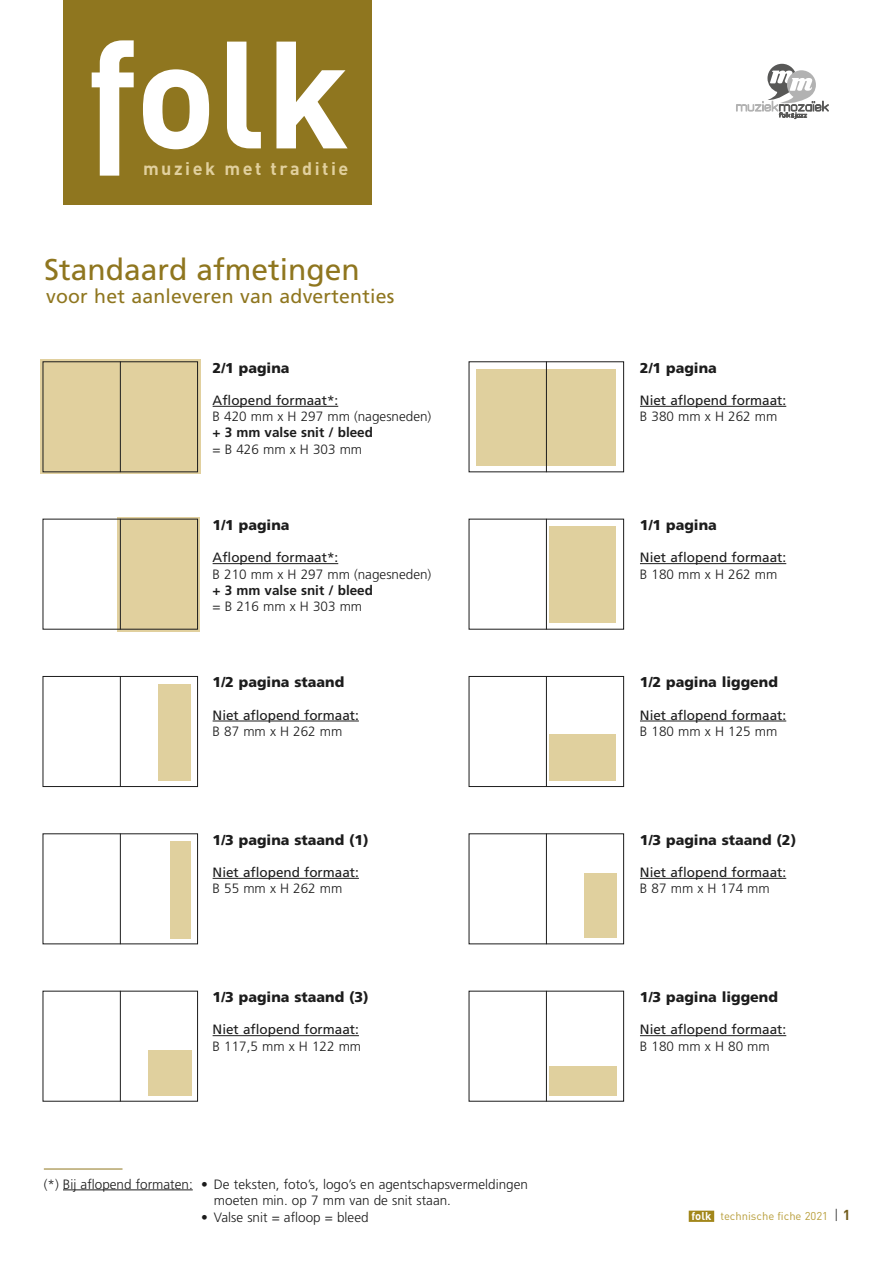
<style>
.page{position:relative;width:893px;height:1263px;background:#fff}
.page>*{position:absolute;margin:0;border:0;box-sizing:border-box;transform-origin:0 0}
.t1{font:30px "Frutiger";color:#8f761f}
.t2{font:19.5px "Frutiger";letter-spacing:.01em;color:#8f761f}
.t3{font:700 18px "DIN";letter-spacing:.14em;color:#e1d09e}
.t4{font:900 14.25px "Frutiger";color:#1c1c1c}
.t5{font:300 13.5px/16.5px "Frutiger";color:#1c1c1c}
.t6{font:13.5px "Frutiger";color:#1c1c1c}
.t7{font:700 13.5px "Frutiger";color:#1c1c1c}
.t8{font:11.25px "DIN";color:#b89e3a}
.s1{font-weight:700;color:#fff}
.s2{font-weight:300;font-size:14.25px;color:#1c1c1c}
.s3{font-weight:700;font-size:14.25px;color:#715b1b}
</style>
<div class="page">
<div style="left:117px;top:517px;width:83px;height:115px;background:#e1d09e"></div>
<div style="left:40px;top:360px;width:160px;height:114px;background:#e1d09e"></div>
<div style="left:549px;top:734px;width:67px;height:47px;background:#e0d09e"></div>
<div style="left:43px;top:676px;width:155px;height:111px;border:1px solid #1c1c1c"></div>
<div style="left:43px;top:361px;width:155px;height:111px;border:1px solid #1c1c1c"></div>
<div style="left:469px;top:676px;width:155px;height:111px;border:1px solid #1c1c1c"></div>
<div style="left:64px;top:0;width:308px;height:204px;background:#8f761f"></div>
<svg style="left:92px;top:40px;width:256px;height:136px"></svg>
<hr style="left:213px;top:563px;width:125px;height:1px;background:#1c1c1c">
<hr style="left:213px;top:406px;width:125px;height:1px;background:#1c1c1c">
<hr style="left:213px;top:721px;width:146px;height:1px;background:#1c1c1c">
<hr style="left:213px;top:878px;width:146px;height:1px;background:#1c1c1c">
<hr style="left:213px;top:1035px;width:146px;height:1px;background:#1c1c1c">
<hr style="left:640px;top:563px;width:146px;height:1px;background:#1c1c1c">
<hr style="left:640px;top:406px;width:146px;height:1px;background:#1c1c1c">
<hr style="left:640px;top:721px;width:146px;height:1px;background:#1c1c1c">
<hr style="left:640px;top:878px;width:146px;height:1px;background:#1c1c1c">
<hr style="left:640px;top:1035px;width:146px;height:1px;background:#1c1c1c">
<div style="left:550px;top:526px;width:66px;height:97px;background:#e0d09e"></div>
<div style="left:477px;top:369px;width:139px;height:97px;background:#e0d09e"></div>
<div style="left:158px;top:684px;width:32px;height:97px;background:#e0d09e"></div>
<div style="left:584px;top:873px;width:32px;height:65px;background:#e0d09e"></div>
<hr style="left:546px;top:833px;width:1px;height:111px;background:#1c1c1c">
<hr style="left:546px;top:991px;width:1px;height:110px;background:#1c1c1c">
<hr style="left:120px;top:833px;width:1px;height:111px;background:#1c1c1c">
<hr style="left:120px;top:991px;width:1px;height:110px;background:#1c1c1c">
<hr style="left:120px;top:676px;width:1px;height:111px;background:#1c1c1c">
<hr style="left:120px;top:519px;width:1px;height:110px;background:#1c1c1c">
<hr style="left:120px;top:361px;width:1px;height:111px;background:#1c1c1c">
<hr style="left:546px;top:676px;width:1px;height:111px;background:#1c1c1c">
<hr style="left:546px;top:519px;width:1px;height:110px;background:#1c1c1c">
<hr style="left:546px;top:361px;width:1px;height:111px;background:#1c1c1c">
<div style="left:148px;top:1050px;width:43px;height:46px;background:#e0d09e"></div>
<div style="left:171px;top:841px;width:20px;height:97px;background:#e0d09e"></div>
<div style="left:549px;top:1066px;width:67px;height:30px;background:#e0d09e"></div>
<hr style="left:44px;top:1168px;width:79px;height:1px;background:#8f761f">
<hr style="left:63px;top:1189px;width:130px;height:1px;background:#1c1c1c">
<div style="left:689px;top:1210px;width:25px;height:12px;background:#a2871b"></div>
<svg style="left:736px;top:64px;width:93px;height:55px"></svg>
<h3 class="t3" style="left:143px;top:157px;width:207px">muziek met traditie</h3>
<h1 class="t1" style="left:44px;top:252px;width:317px">Standaard afmetingen</h1>
<h2 class="t2" style="left:46px;top:285px;width:350px">voor het aanleveren van advertenties</h2>
<p class="t4" style="left:213px;top:359px;width:78px">2/1 pagina</p>
<p class="t6" style="left:213px;top:392px;width:127px">Aflopend formaat*:</p>
<p class="t5" style="left:213px;top:408px;width:220px">B 420 mm x H 297 mm (nagesneden)</p>
<p class="t7" style="left:213px;top:425px;width:162px">+ 3 mm valse snit / bleed</p>
<p class="t5" style="left:213px;top:441px;width:151px">= B 426 mm x H 303 mm</p>
<p class="t4" style="left:213px;top:516px;width:78px">1/1 pagina</p>
<p class="t6" style="left:213px;top:550px;width:127px">Aflopend formaat*:</p>
<p class="t5" style="left:213px;top:565px;width:220px">B 210 mm x H 297 mm (nagesneden)</p>
<p class="t7" style="left:213px;top:582px;width:162px">+ 3 mm valse snit / bleed</p>
<p class="t5" style="left:213px;top:598px;width:151px">= B 216 mm x H 303 mm</p>
<p class="t4" style="left:213px;top:674px;width:133px">1/2 pagina staand</p>
<p class="t6" style="left:213px;top:707px;width:148px">Niet aflopend formaat:</p>
<p class="t5" style="left:213px;top:723px;width:131px">B 87 mm x H 262 mm</p>
<p class="t4" style="left:213px;top:831px;width:158px">1/3 pagina staand (1)</p>
<p class="t6" style="left:213px;top:864px;width:148px">Niet aflopend formaat:</p>
<p class="t5" style="left:213px;top:880px;width:131px">B 55 mm x H 262 mm</p>
<p class="t4" style="left:213px;top:988px;width:158px">1/3 pagina staand (3)</p>
<p class="t6" style="left:213px;top:1022px;width:148px">Niet aflopend formaat:</p>
<p class="t5" style="left:213px;top:1037px;width:150px">B 117,5 mm x H 122 mm</p>
<p class="t4" style="left:640px;top:359px;width:78px">2/1 pagina</p>
<p class="t6" style="left:640px;top:392px;width:148px">Niet aflopend formaat:</p>
<p class="t5" style="left:640px;top:408px;width:139px">B 380 mm x H 262 mm</p>
<p class="t4" style="left:640px;top:516px;width:78px">1/1 pagina</p>
<p class="t6" style="left:640px;top:550px;width:148px">Niet aflopend formaat:</p>
<p class="t5" style="left:640px;top:565px;width:139px">B 180 mm x H 262 mm</p>
<p class="t4" style="left:640px;top:674px;width:140px">1/2 pagina liggend</p>
<p class="t6" style="left:640px;top:707px;width:148px">Niet aflopend formaat:</p>
<p class="t5" style="left:640px;top:723px;width:139px">B 180 mm x H 125 mm</p>
<p class="t4" style="left:640px;top:831px;width:158px">1/3 pagina staand (2)</p>
<p class="t6" style="left:640px;top:864px;width:148px">Niet aflopend formaat:</p>
<p class="t5" style="left:640px;top:880px;width:131px">B 87 mm x H 174 mm</p>
<p class="t4" style="left:640px;top:988px;width:140px">1/3 pagina liggend</p>
<p class="t6" style="left:640px;top:1022px;width:148px">Niet aflopend formaat:</p>
<p class="t5" style="left:640px;top:1037px;width:131px">B 180 mm x H 80 mm</p>
<p class="t5" style="left:214px;top:1175px;width:315px;text-indent:-170px">(*) Bij aflopend formaten: • De teksten, foto’s, logo’s en agentschapsvermeldingen moeten min. op 7 mm van de snit staan.</p>
<p class="t5" style="left:201px;top:1208px;width:169px">• Valse snit = afloop = bleed</p>
<p class="t8" style="left:692px;top:1209px;width:160px"><span class="s1">folk</span> technische fiche 2021 <span class="s2">|</span> <span class="s3">1</span></p>
</div>
